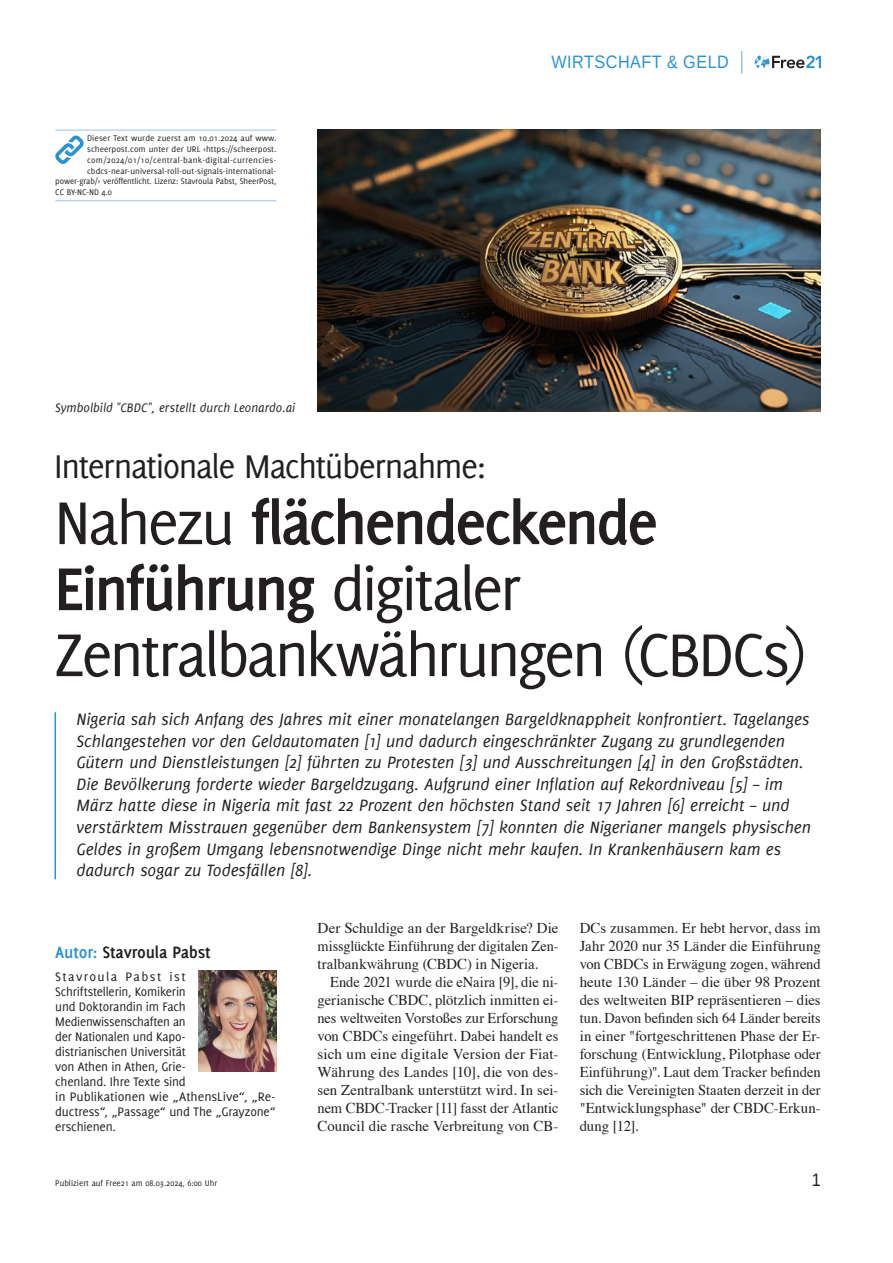
<style>
.page{position:relative;width:893px;height:1263px;background:#fff}
.page>*{position:absolute;margin:0;border:0;box-sizing:border-box;transform-origin:0 0}
.t1{font:66px/66px "Delicious";letter-spacing:-.045em;color:#231f20}
.t2{font:36px "Delicious";letter-spacing:-.04em;color:#231f20}
.t3{font:italic 18px/21.6px "Delicious";color:#231f20}
.t4{font:700 18px "Delicious";letter-spacing:-.01em;color:#231f20}
.t5{font:18px "Liberation Sans";letter-spacing:.03em;color:#2b93d1;scale:.9 1}
.t6{font:18px "Liberation Sans";color:#231f20;scale:.9 1}
.t7{font:15px/18px "Times";color:#231f20;text-align:justify}
.t8{font:13.5px/15px "Delicious";letter-spacing:-.015em;color:#231f20}
.t9{font:italic 13.5px "Delicious";color:#231f20}
.t10{font:9px "Delicious";letter-spacing:.005em;color:#231f20}
.t11{font:9px "Delicious";letter-spacing:.03em;color:#231f20}
.s1{font-weight:700}
.s2{color:#2b93d1}
</style>
<div class="page">
<svg style="left:755px;top:55px;width:66px;height:13px"></svg>
<svg style="left:741px;top:51px;width:1px;height:23px"></svg>
<hr style="left:55px;top:712px;width:1px;height:167px;background:#2b93d1">
<img style="left:199px;top:971px;width:77px;height:100px">
<hr style="left:55px;top:130px;width:221px;height:1px;background:#9bc0e6">
<hr style="left:55px;top:200px;width:221px;height:1px;background:#9bc0e6">
<svg style="left:55px;top:135px;width:29px;height:29px"></svg>
<img style="left:317px;top:130px;width:504px;height:282px">
<p class="t10" style="left:87px;top:133px;width:191px">Dieser Text wurde zuerst am 10.01.2024 auf www.</p>
<p class="t10" style="left:87px;top:144px;width:191px">scheerpost.com unter der URL &lt;https://scheerpost.</p>
<p class="t11" style="left:87px;top:155px;width:191px">com/2024/01/10/central-bank-digital-currencies-</p>
<p class="t10" style="left:87px;top:165px;width:191px">cbdcs-near-universal-roll-out-signals-international-</p>
<p class="t10" style="left:55px;top:176px;width:223px">power-grab/&gt; veröffentlicht. Lizenz: Stavroula Pabst, SheerPost,</p>
<p class="t10" style="left:55px;top:187px;width:58px">CC BY-NC-ND 4.0</p>
<p class="t9" style="left:55px;top:400px;width:242px">Symbolbild "CBDC", erstellt durch Leonardo.ai</p>
<p class="t5" style="left:551px;top:51px;width:199px">WIRTSCHAFT &amp; GELD</p>
<h2 class="t2" style="left:54px;top:446px;width:433px">Internationale Machtübernahme:</h2>
<h1 class="t1" style="left:54px;top:489px;width:754px">Nahezu <span class="s1">flächendeckende<br>Einführung</span> digitaler<br>Zentralbankwährungen (CBDCs)</h1>
<p class="t3" style="left:77px;top:708px;width:736px">Nigeria sah sich Anfang des Jahres mit einer monatelangen Bargeldknappheit konfrontiert. Tagelanges Schlangestehen vor den Geldautomaten [1] und dadurch eingeschränkter Zugang zu grundlegenden Gütern und Dienstleistungen [2] führten zu Protesten [3] und Ausschreitungen [4] in den Großstädten.<br>Die Bevölkerung forderte wieder Bargeldzugang. Aufgrund einer Inflation auf Rekordniveau [5] – im März hatte diese in Nigeria mit fast 22 Prozent den höchsten Stand seit 17 Jahren [6] erreicht – und verstärktem Misstrauen gegenüber dem Bankensystem [7] konnten die Nigerianer mangels physischen Geldes in großem Umgang lebensnotwendige Dinge nicht mehr kaufen. In Krankenhäusern kam es dadurch sogar zu Todesfällen [8].</p>
<p class="t4" style="left:55px;top:942px;width:157px"><span class="s2">Autor:</span> Stavroula Pabst</p>
<p class="t8" style="left:55px;top:969px;width:222px">Stavroula Pabst ist<br>Schriftstellerin, Komikerin<br>und Doktorandin im Fach<br>Medienwissenschaften an<br>der Nationalen und Kapo-<br>distrianischen Universität<br>von Athen in Athen, Grie-<br>chenland. Ihre Texte sind<br>in Publikationen wie „AthensLive“, „Re&shy;ductress“, „Passage“ und The „Grayzone“ erschienen.</p>
<p class="t7" style="left:317px;top:918px;width:242px">Der Schuldige an der Bargeldkrise? Die missglückte Einführung der digitalen Zen&shy;tralbankwährung (CBDC) in Nigeria.</p>
<p class="t7" style="left:317px;top:972px;width:242px;text-indent:13px">Ende 2021 wurde die eNaira [9], die ni&shy;gerianische CBDC, plötzlich inmitten ei&shy;nes weltweiten Vorstoßes zur Erforschung von CBDCs eingeführt. Dabei handelt es sich um eine digitale Version der Fiat-Währung des Landes [10], die von des&shy;sen Zentralbank unterstützt wird. In sei&shy;nem CBDC-Tracker [11] fasst der Atlantic Council die rasche Verbreitung von CB-</p>
<p class="t7" style="left:580px;top:918px;width:242px">DCs zusammen. Er hebt hervor, dass im Jahr 2020 nur 35 Länder die Einführung von CBDCs in Erwägung zogen, während heute 130 Länder – die über 98 Prozent des weltweiten BIP repräsentieren – dies tun. Davon befinden sich 64 Länder bereits in einer "fortgeschrittenen Phase der Er&shy;forschung (Entwicklung, Pilotphase oder Einführung)". Laut dem Tracker befinden sich die Vereinigten Staaten derzeit in der "Entwicklungsphase" der CBDC-Erkun&shy;dung [12].</p>
<p class="t10" style="left:55px;top:1177px;width:163px">Publiziert auf Free21 am 08.03.2024, 6:00 Uhr</p>
<p class="t6" style="left:812px;top:1168px;width:12px">1</p>
</div>
